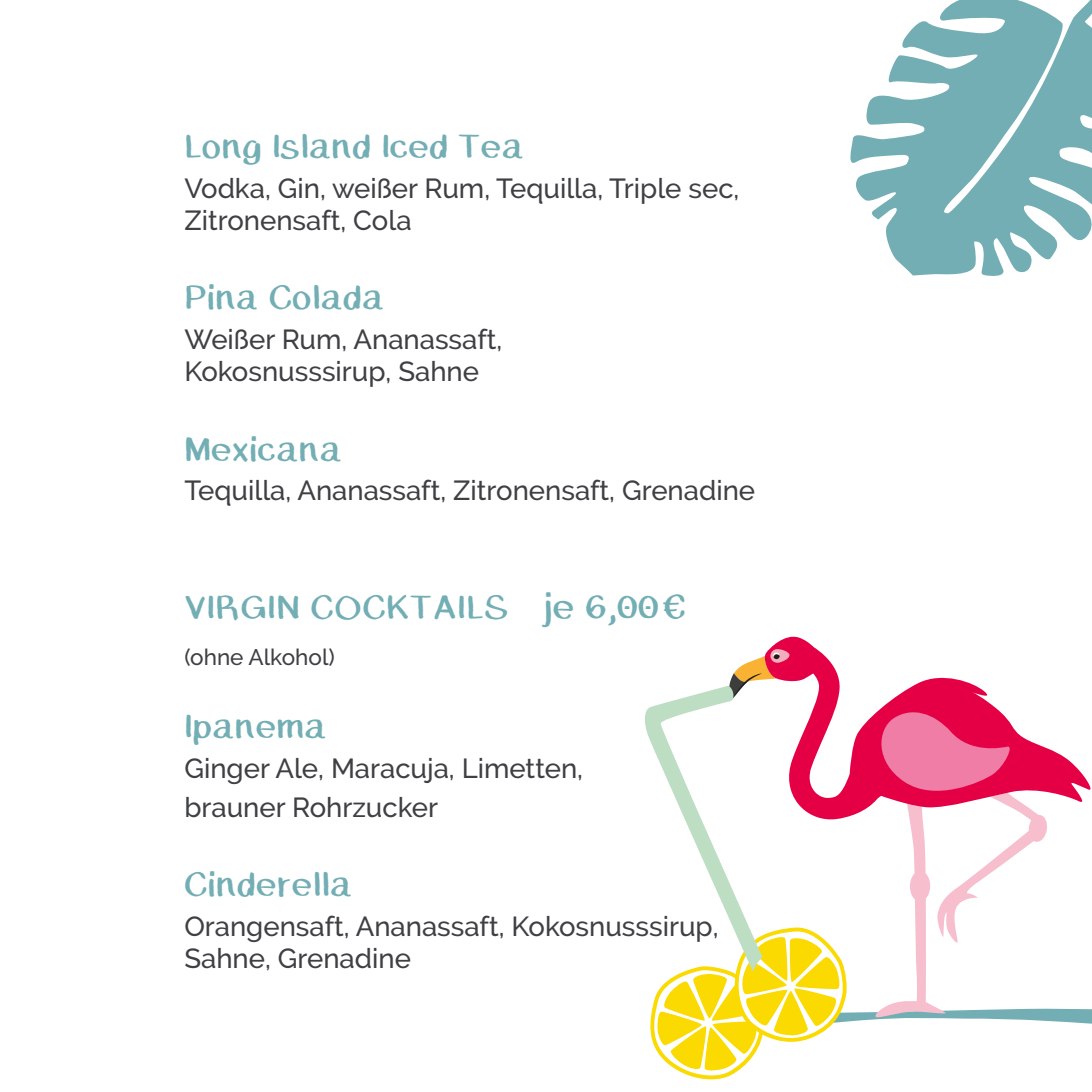
<style>
.page{position:relative;width:1092px;height:1092px;background:#fff}
.page>*{position:absolute;margin:0;border:0;box-sizing:border-box;transform-origin:0 0}
.t1{font:34.25px "Caballar";color:#72aeb4}
.t2{font:32.5px "Caballar";color:#72aeb4}
.t3{font:500 27.5px/32.5px "Raleway";color:#3e4043}
.t4{font:500 22.5px "Raleway";color:#3e4043}
</style>
<div class="page">
<svg style="left:850px;top:0;width:241px;height:276px;fill:#72aeb4"></svg>
<svg style="left:767px;top:636px;width:53px;height:16px"></svg>
<svg style="left:770px;top:648px;width:19px;height:15px"></svg>
<svg style="left:645px;top:652px;width:446px;height:427px"></svg>
<p class="t2" style="left:184px;top:126px;width:342px">Long Island Iced Tea</p>
<p class="t3" style="left:184px;top:171px;width:556px">Vodka, Gin, weißer Rum, Tequilla, Triple sec,<br>Zitronensaft, Cola</p>
<p class="t2" style="left:184px;top:277px;width:202px">Pina Colada</p>
<p class="t3" style="left:184px;top:323px;width:319px">Weißer Rum, Ananassaft,<br>Kokosnusssirup, Sahne</p>
<p class="t2" style="left:184px;top:428px;width:160px">Mexicana</p>
<p class="t3" style="left:184px;top:474px;width:572px">Tequilla, Ananassaft, Zitronensaft, Grenadine</p>
<p class="t2" style="left:184px;top:586px;width:327px">VIRGIN COCKTAILS</p>
<p class="t1" style="left:544px;top:585px;width:144px">je 6,00€</p>
<p class="t4" style="left:184px;top:644px;width:152px">(ohne Alkohol)</p>
<p class="t2" style="left:184px;top:705px;width:145px">Ipanema</p>
<p class="t3" style="left:184px;top:751px;width:400px">Ginger Ale, Maracuja, Limetten,</p>
<p class="t3" style="left:184px;top:791px;width:255px">brauner Rohrzucker</p>
<p class="t2" style="left:184px;top:864px;width:170px">Cinderella</p>
<p class="t3" style="left:184px;top:909px;width:535px">Orangensaft, Ananassaft, Kokosnusssirup,<br>Sahne, Grenadine</p>
</div>
